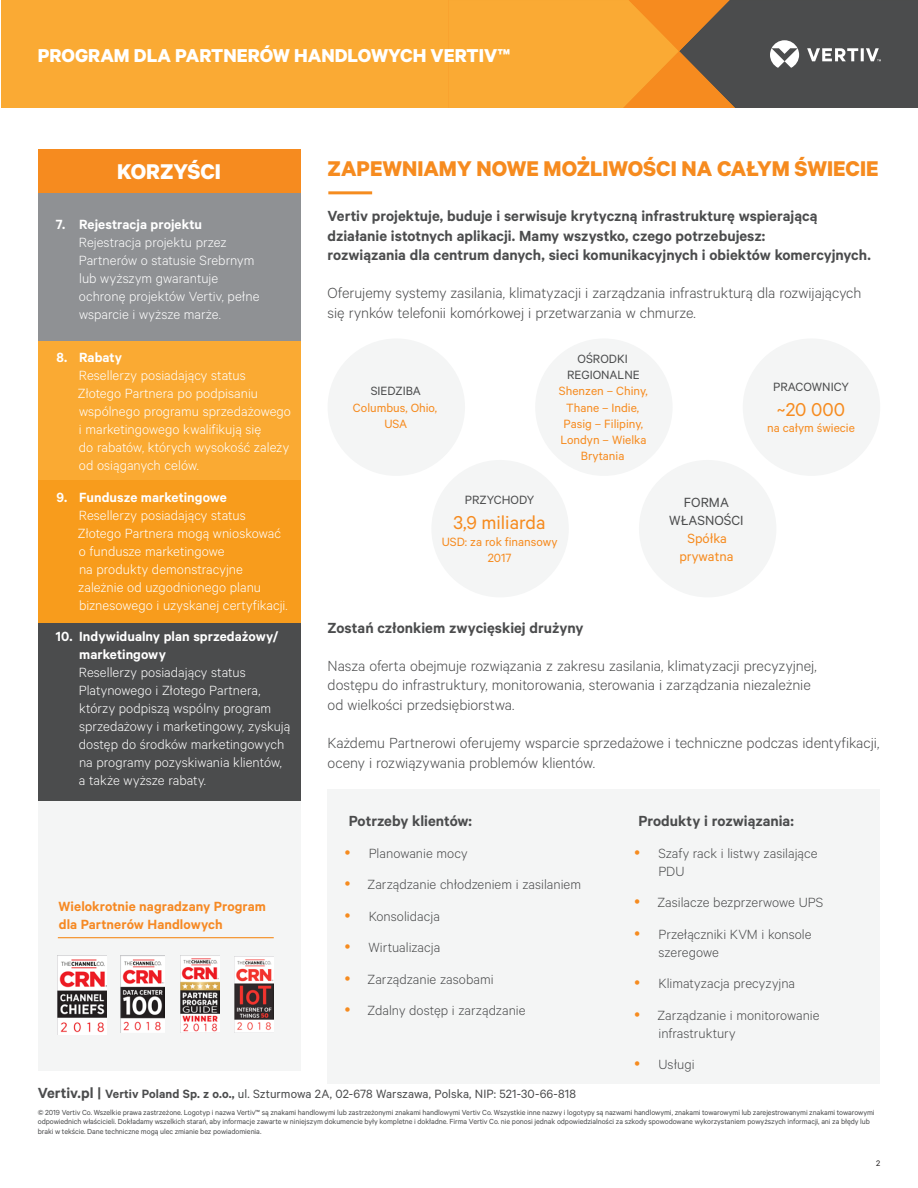
<style>
.page{position:relative;width:918px;height:1188px;background:#fff}
.page>*{position:absolute;margin:0;border:0;box-sizing:border-box;transform-origin:0 0}
.Vertiv_Header_Title{font:700 24px "Calibre";color:#f68b1f}
.Orange_Box_Heading{font:700 24px "Calibre";color:#fff}
.Vertiv_Header_Small{font:700 21px "Calibre";color:#fff}
.t1{font:21px "Calibre";color:#f68b1f}
.Vertiv_Orange_Main_H{font:300 16.5px/19.8px "Calibre";letter-spacing:-.005em;color:#4b4c4d}
.Vertiv_Orange_Main_H-2{font:600 16.5px/19.8px "Calibre";color:#4b4c4d}
.Gray_Column_Heading{font:600 16.5px "Calibre";color:#4b4c4d}
.t2{font:300 15px/18px "Calibre";color:#fff}
.t3{font:300 15px/18px "Calibre";color:#4b4c4d}
.Gray_Column_Body_Tex{font:600 15px/18px "Calibre";letter-spacing:.005em;color:#f68923}
.t4{font:15px/18px "Calibre";color:#4b4c4d;text-align:center}
.t5{font:15px "Calibre";color:#f68b1f}
.Footer_Address{font:13.5px/16.2px "Calibre";color:#4b4c4d;text-align:center}
.t6{font:13.5px/16.2px "Calibre";color:#f68b1f;text-align:center}
.t7{font:9px "Calibre";color:#231f20}
.Footer_Disclaimer{font:8.25px/9.8px "Calibre";letter-spacing:-.01em;color:#4b4c4d}
.s1{font-weight:600}
.s2{font-weight:600;font-size:16.5px}
</style>
<div class="page">
<div style="left:1px;top:0;width:917px;height:108px;background:#faaa34"></div>
<svg style="left:623px;top:0;width:295px;height:108px;background:#816647"></svg>
<div style="left:38px;top:193px;width:263px;height:878px;background:#f4f5f5"></div>
<div style="left:38px;top:341px;width:263px;height:140px;background:#faaa33"></div>
<div style="left:38px;top:622px;width:263px;height:179px;background:#4b4c4d"></div>
<div style="left:38px;top:193px;width:263px;height:147px;background:#8f9194"></div>
<div style="left:38px;top:480px;width:263px;height:142px;background:#f89c1c"></div>
<div style="left:328px;top:790px;width:552px;height:294px;background:#f4f5f5"></div>
<div style="left:38px;top:149px;width:263px;height:44px;background:#f68b1f"></div>
<img style="left:58px;top:957px;width:48px;height:77px">
<img style="left:121px;top:957px;width:43px;height:75px">
<img style="left:180px;top:956px;width:39px;height:77px">
<img style="left:235px;top:956px;width:39px;height:76px">
<hr style="left:58px;top:937px;width:216px;height:1px;background:#f58c1f">
<hr style="left:328px;top:191px;width:44px;height:3px;background:#f58c1f">
<div style="left:639px;top:460px;width:137px;height:137px;background:#f4f5f5;border-radius:50%"></div>
<div style="left:431px;top:460px;width:138px;height:137px;background:#f4f5f5;border-radius:50%"></div>
<div style="left:743px;top:338px;width:137px;height:138px;background:#f4f5f5;border-radius:50%"></div>
<div style="left:535px;top:338px;width:138px;height:138px;background:#f4f5f5;border-radius:50%"></div>
<div style="left:328px;top:338px;width:137px;height:138px;background:#f4f5f5;border-radius:50%"></div>
<p class="Vertiv_Header_Small" style="left:38px;top:43px;width:474px">PROGRAM DLA PARTNERÓW HANDLOWYCH VERTIV™</p>
<p class="Orange_Box_Heading" style="left:117px;top:157px;width:105px">KORZYŚCI</p>
<p class="t2" style="left:79px;top:214px;width:182px;text-indent:-23px"><span class="s1">7. Rejestracja projektu<br></span>Rejestracja projektu przez<br>Partnerów o statusie Srebrnym lub wyższym gwarantuje ochronę projektów Vertiv, pełne wsparcie i wyższe marże.</p>
<p class="t2" style="left:78px;top:348px;width:215px;text-indent:-21px"><span class="s1">8. Rabaty<br></span>Resellerzy posiadający status<br>Złotego Partnera po podpisaniu wspólnego programu sprzedażowego i marketingowego kwalifikują się<br>do rabatów, których wysokość zależy od osiąganych celów.</p>
<p class="t2" style="left:78px;top:487px;width:211px;text-indent:-22px"><span class="s1">9. Fundusze marketingowe<br></span>Resellerzy posiadający status<br>Złotego Partnera mogą wnioskować o fundusze marketingowe<br>na produkty demonstracyjne zależnie od uzgodnionego planu biznesowego i uzyskanej certyfikacji.</p>
<p class="t2" style="left:79px;top:627px;width:213px;text-indent:-23px"><span class="s1">10. Indywidualny plan sprzedażowy/ marketingowy<br></span>Resellerzy posiadający status<br>Platynowego i Złotego Partnera, którzy podpiszą wspólny program sprzedażowy i marketingowy, zyskują dostęp do środków marketingowych na programy pozyskiwania klientów, a także wyższe rabaty.</p>
<p class="Gray_Column_Body_Tex" style="left:59px;top:897px;width:209px">Wielokrotnie nagradzany Program dla Partnerów Handlowych</p>
<p class="Vertiv_Header_Title" style="left:328px;top:154px;width:552px">ZAPEWNIAMY NOWE MOŻLIWOŚCI NA CAŁYM ŚWIECIE</p>
<p class="Vertiv_Orange_Main_H-2" style="left:328px;top:205px;width:545px">Vertiv projektuje, buduje i serwisuje krytyczną infrastrukturę wspierającą działanie istotnych aplikacji. Mamy wszystko, czego potrzebujesz:<br>rozwiązania dla centrum danych, sieci komunikacyjnych i obiektów komercyjnych.</p>
<p class="Vertiv_Orange_Main_H" style="left:328px;top:282px;width:535px">Oferujemy systemy zasilania, klimatyzacji i zarządzania infrastrukturą dla rozwijających się rynków telefonii komórkowej i przetwarzania w chmurze.</p>
<p class="Footer_Address" style="left:371px;top:383px;width:52px">SIEDZIBA</p>
<p class="t6" style="left:353px;top:399px;width:86px">Columbus, Ohio,</p>
<p class="t6" style="left:384px;top:415px;width:25px">USA</p>
<p class="Footer_Address" style="left:567px;top:350px;width:74px">OŚRODKI<br>REGIONALNE</p>
<p class="t6" style="left:559px;top:383px;width:90px">Shenzen – Chiny,<br>Thane – Indie,<br>Pasig – Filipiny,<br>Londyn – Wielka<br>Brytania</p>
<p class="Footer_Address" style="left:465px;top:491px;width:71px">PRZYCHODY</p>
<p class="t1" style="left:454px;top:511px;width:93px">3,9 miliarda</p>
<p class="t6" style="left:442px;top:533px;width:117px">USD: za rok finansowy</p>
<p class="t6" style="left:488px;top:549px;width:25px">2017</p>
<p class="t4" style="left:669px;top:492px;width:76px">FORMA<br>WŁASNOŚCI</p>
<p class="t5" style="left:687px;top:529px;width:41px">Spółka</p>
<p class="t5" style="left:679px;top:547px;width:56px">prywatna</p>
<p class="Footer_Address" style="left:773px;top:378px;width:77px">PRACOWNICY</p>
<p class="t1" style="left:777px;top:397px;width:70px">~20 000</p>
<p class="t6" style="left:767px;top:419px;width:89px">na całym świecie</p>
<p class="Vertiv_Orange_Main_H-2" style="left:328px;top:617px;width:257px">Zostań członkiem zwycięskiej drużyny</p>
<p class="Vertiv_Orange_Main_H" style="left:328px;top:655px;width:491px">Nasza oferta obejmuje rozwiązania z zakresu zasilania, klimatyzacji precyzyjnej, dostępu do infrastruktury, monitorowania, sterowania i zarządzania niezależnie od wielkości przedsiębiorstwa.</p>
<p class="Vertiv_Orange_Main_H" style="left:328px;top:732px;width:553px">Każdemu Partnerowi oferujemy wsparcie sprzedażowe i techniczne podczas identyfikacji, oceny i rozwiązywania problemów klientów.</p>
<p class="Gray_Column_Heading" style="left:349px;top:811px;width:125px">Potrzeby klientów:</p>
<p class="t3" style="left:369px;top:843px;width:100px">Planowanie mocy</p>
<p class="t3" style="left:368px;top:875px;width:215px">Zarządzanie chłodzeniem i zasilaniem</p>
<p class="t3" style="left:369px;top:906px;width:73px">Konsolidacja</p>
<p class="t3" style="left:369px;top:938px;width:73px">Wirtualizacja</p>
<p class="t3" style="left:368px;top:969px;width:127px">Zarządzanie zasobami</p>
<p class="t3" style="left:368px;top:1001px;width:160px">Zdalny dostęp i zarządzanie</p>
<p class="Gray_Column_Heading" style="left:638px;top:811px;width:157px">Produkty i rozwiązania:</p>
<p class="t3" style="left:658px;top:843px;width:161px">Szafy rack i listwy zasilające<br>PDU</p>
<p class="t3" style="left:657px;top:893px;width:167px">Zasilacze bezprzerwowe UPS</p>
<p class="t3" style="left:659px;top:924px;width:155px">Przełączniki KVM i konsole szeregowe</p>
<p class="t3" style="left:659px;top:974px;width:138px">Klimatyzacja precyzyjna</p>
<p class="t3" style="left:657px;top:1005px;width:164px">Zarządzanie i monitorowanie infrastruktury</p>
<p class="t3" style="left:658px;top:1055px;width:38px">Usługi</p>
<p class="Footer_Address" style="left:38px;top:1085px;width:540px"><span class="s2">Vertiv.pl |</span> <span class="s1">Vertiv Poland Sp. z o.o.,</span> ul. Szturmowa 2A, 02-678 Warszawa, Polska, NIP: 521-30-66-818</p>
<p class="Footer_Disclaimer" style="left:38px;top:1107px;width:838px">© 2019 Vertiv Co. Wszelkie prawa zastrzeżone. Logotyp i nazwa Vertiv™ są znakami handlowymi lub zastrzeżonymi znakami handlowymi Vertiv Co. Wszystkie inne nazwy i logotypy są nazwami handlowymi, znakami towarowymi lub zarejestrowanymi znakami towarowymi odpowiednich właścicieli. Dokładamy wszelkich starań, aby informacje zawarte w niniejszym dokumencie były kompletne i dokładne. Firma Vertiv Co. nie ponosi jednak odpowiedzialności za szkody spowodowane wykorzystaniem powyższych informacji, ani za błędy lub braki w tekście. Dane techniczne mogą ulec zmianie bez powiadomienia.</p>
<p class="t7" style="left:876px;top:1158px;width:6px">2</p>
</div>
